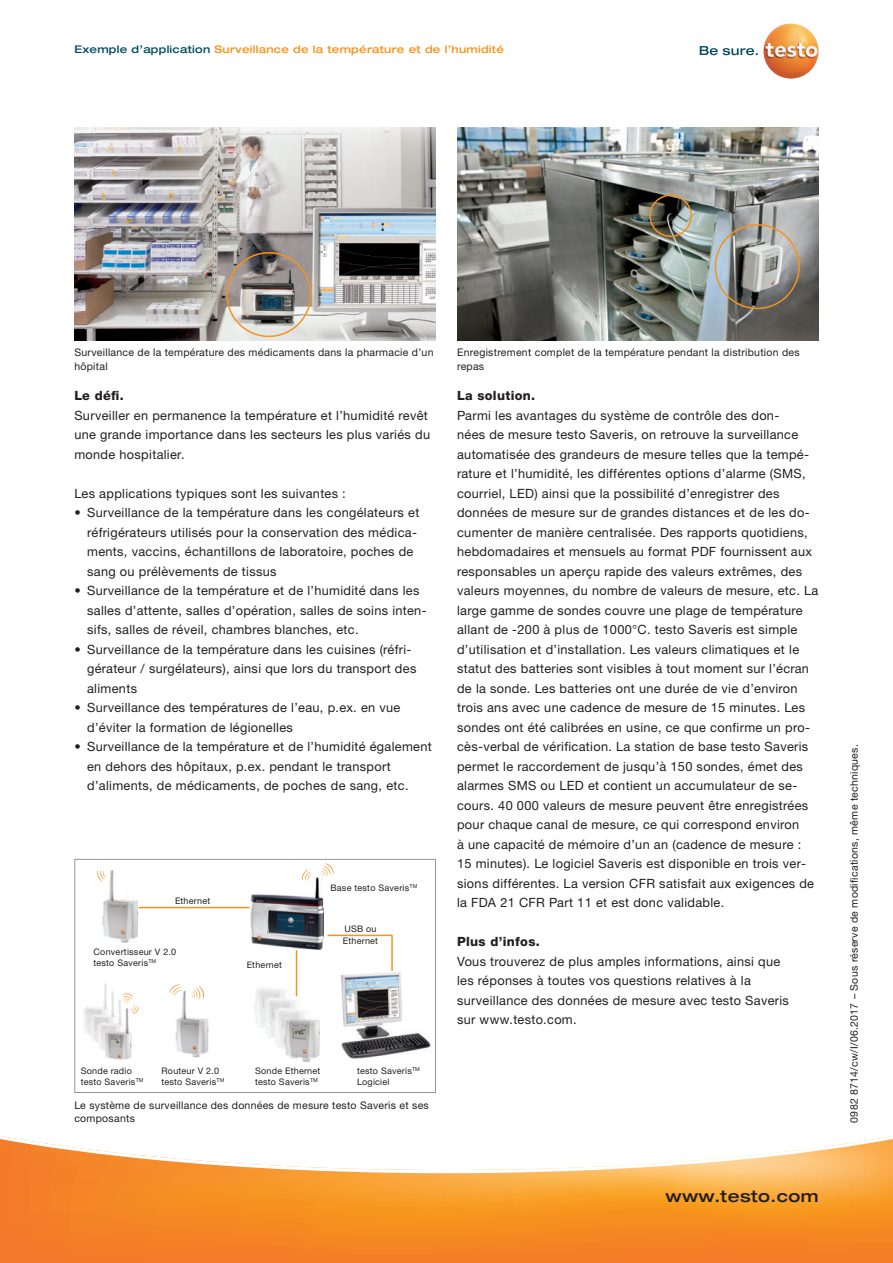
<style>
.page{position:relative;width:893px;height:1263px;background:#fff}
.page>*{position:absolute;margin:0;border:0;box-sizing:border-box;transform-origin:0 0}
.t1{font:500 expanded 16.5px "Helvetica Neue LT Com";letter-spacing:.025em;color:#231f20}
.t2{font:12.75px/19.5px "Helvetica Neue LTW1 G";letter-spacing:.025em;color:#231f20}
.t3{font:800 12.75px "Helvetica Neue LTW1 G";letter-spacing:.025em;color:#231f20}
.t4{font:10.5px/13.5px "Helvetica Neue LTW1 G";letter-spacing:.025em;color:#231f20}
.t5{font:500 expanded 10.5px "Helvetica Neue LT Com";letter-spacing:.025em;color:#f7931d}
.t6{font:9px/10.8px "Helvetica Neue LTW1 G";letter-spacing:.025em;color:#231f20}
.s1{color:#074f64}
</style>
<div class="page">
<svg style="left:0;top:1136px;width:893px;height:127px"></svg>
<img style="left:74px;top:128px;width:362px;height:212px">
<img style="left:457px;top:128px;width:362px;height:212px">
<div style="left:74px;top:859px;width:362px;height:234px;background:#fff;border:1px solid #939598"></div>
<div style="left:226px;top:252px;width:85px;height:85px;border:2px solid #f7931d;border-radius:50%"></div>
<div style="left:715px;top:224px;width:85px;height:85px;border:2px solid #f7931d;border-radius:50%"></div>
<div style="left:649px;top:195px;width:43px;height:42px;border:2px solid #f7931d;border-radius:50%"></div>
<img style="left:341px;top:972px;width:90px;height:87px">
<img style="left:250px;top:877px;width:74px;height:73px">
<img style="left:254px;top:982px;width:66px;height:80px">
<svg style="left:297px;top:1057px;width:5px;height:5px"></svg>
<img style="left:101px;top:870px;width:40px;height:73px">
<svg style="left:97px;top:870px;width:9px;height:11px"></svg>
<img style="left:174px;top:990px;width:35px;height:68px">
<svg style="left:169px;top:984px;width:12px;height:11px"></svg>
<svg style="left:191px;top:986px;width:13px;height:13px"></svg>
<img style="left:83px;top:983px;width:49px;height:77px">
<svg style="left:123px;top:993px;width:16px;height:27px"></svg>
<svg style="left:296px;top:869px;width:16px;height:12px"></svg>
<svg style="left:321px;top:858px;width:18px;height:18px"></svg>
<hr style="left:139px;top:907px;width:111px;height:1px;background:#f7931d">
<hr style="left:296px;top:950px;width:1px;height:46px;background:#f7931d">
<hr style="left:391px;top:935px;width:2px;height:36px;background:#f7931d">
<hr style="left:328px;top:935px;width:64px;height:1px;background:#f7931d">
<svg style="left:118px;top:870px;width:9px;height:30px"></svg>
<svg style="left:282px;top:947px;width:11px;height:3px"></svg>
<svg style="left:700px;top:46px;width:58px;height:9px"></svg>
<img style="left:763px;top:23px;width:56px;height:56px;border-radius:28px">
<p class="t5" style="left:74px;top:43px;width:431px"><span class="s1">Exemple d’application</span> Surveillance de la température et de l’humidité</p>
<p class="t4" style="left:74px;top:346px;width:361px">Surveillance de la température des médicaments dans la pharmacie d’un hôpital</p>
<p class="t4" style="left:457px;top:346px;width:344px">Enregistrement complet de la température pendant la distribution des repas</p>
<p class="t3" style="left:74px;top:388px;width:51px">Le défi.</p>
<p class="t2" style="left:74px;top:405px;width:357px">Surveiller en permanence la température et l’humidité revêt une grande importance dans les secteurs les plus variés du monde hospitalier.</p>
<p class="t2" style="left:74px;top:483px;width:273px">Les applications typiques sont les suivantes :</p>
<p class="t2" style="left:87px;top:503px;width:334px;text-indent:-13px">• Surveillance de la température dans les congélateurs et réfrigérateurs utilisés pour la conservation des médica&shy;ments, vaccins, échantillons de laboratoire, poches de sang ou prélèvements de tissus</p>
<p class="t2" style="left:87px;top:581px;width:341px;text-indent:-13px">• Surveillance de la température et de l’humidité dans les salles d’attente, salles d’opération, salles de soins inten&shy;sifs, salles de réveil, chambres blanches, etc.</p>
<p class="t2" style="left:87px;top:639px;width:331px;text-indent:-13px">• Surveillance de la température dans les cuisines (réfri&shy;gérateur / surgélateurs), ainsi que lors du transport des aliments</p>
<p class="t2" style="left:87px;top:698px;width:315px;text-indent:-13px">• Surveillance des températures de l’eau, p.ex. en vue d’éviter la formation de légionelles</p>
<p class="t2" style="left:87px;top:737px;width:346px;text-indent:-13px">• Surveillance de la température et de l’humidité également en dehors des hôpitaux, p.ex. pendant le transport d’aliments, de médicaments, de poches de sang, etc.</p>
<p class="t6" style="left:175px;top:895px;width:37px">Ethernet</p>
<p class="t6" style="left:94px;top:946px;width:84px">Convertisseur V 2.0 testo Saveris<sup>TM</sup></p>
<p class="t6" style="left:247px;top:959px;width:37px">Ethernet</p>
<p class="t6" style="left:330px;top:882px;width:88px">Base testo Saveris<sup>TM</sup></p>
<p class="t6" style="left:343px;top:923px;width:37px;line-height:12px">USB ou<br>Ethernet</p>
<p class="t6" style="left:81px;top:1065px;width:64px">Sonde radio testo Saveris<sup>TM</sup></p>
<p class="t6" style="left:162px;top:1065px;width:64px">Routeur V 2.0 testo Saveris<sup>TM</sup></p>
<p class="t6" style="left:255px;top:1065px;width:67px">Sonde Ethernet testo Saveris<sup>TM</sup></p>
<p class="t6" style="left:357px;top:1065px;width:64px">testo Saveris<sup>TM<br></sup>Logiciel</p>
<p class="t4" style="left:74px;top:1098px;width:356px">Le système de surveillance des données de mesure testo Saveris et ses composants</p>
<p class="t3" style="left:457px;top:388px;width:80px">La solution.</p>
<p class="t2" style="left:457px;top:405px;width:363px">Parmi les avantages du système de contrôle des don-<br>nées de mesure testo Saveris, on retrouve la surveillance automatisée des grandeurs de mesure telles que la tempé&shy;rature et l’humidité, les différentes options d’alarme (SMS, courriel, LED) ainsi que la possibilité d’enregistrer des données de mesure sur de grandes distances et de les do&shy;cumenter de manière centralisée. Des rapports quotidiens, hebdomadaires et mensuels au format PDF fournissent aux responsables un aperçu rapide des valeurs extrêmes, des valeurs moyennes, du nombre de valeurs de mesure, etc. La large gamme de sondes couvre une plage de température allant de -200 à plus de 1000°C. testo Saveris est simple d’utilisation et d’installation. Les valeurs climatiques et le statut des batteries sont visibles à tout moment sur l’écran de la sonde. Les batteries ont une durée de vie d’environ trois ans avec une cadence de mesure de 15 minutes. Les sondes ont été calibrées en usine, ce que confirme un pro&shy;cès-verbal de vérification. La station de base testo Saveris permet le raccordement de jusqu’à 150 sondes, émet des alarmes SMS ou LED et contient un accumulateur de se&shy;cours. 40 000 valeurs de mesure peuvent être enregistrées pour chaque canal de mesure, ce qui correspond environ<br>à une capacité de mémoire d’un an (cadence de mesure :<br>15 minutes). Le logiciel Saveris est disponible en trois ver&shy;sions différentes. La version CFR satisfait aux exigences de la FDA 21 CFR Part 11 et est donc validable.</p>
<p class="t3" style="left:457px;top:934px;width:84px">Plus d’infos.</p>
<p class="t2" style="left:457px;top:951px;width:333px">Vous trouverez de plus amples informations, ainsi que les réponses à toutes vos questions relatives à la surveillance des données de mesure avec testo Saveris sur www.testo.com.</p>
<p class="t1" style="left:665px;top:1186px;width:155px">www.testo.com</p>
<p class="t4" style="left:847px;top:1123px;width:380px;rotate:-90deg">0982 8714/cw/I/06.2017 – Sous réserve de modifications, même techniques.</p>
</div>
